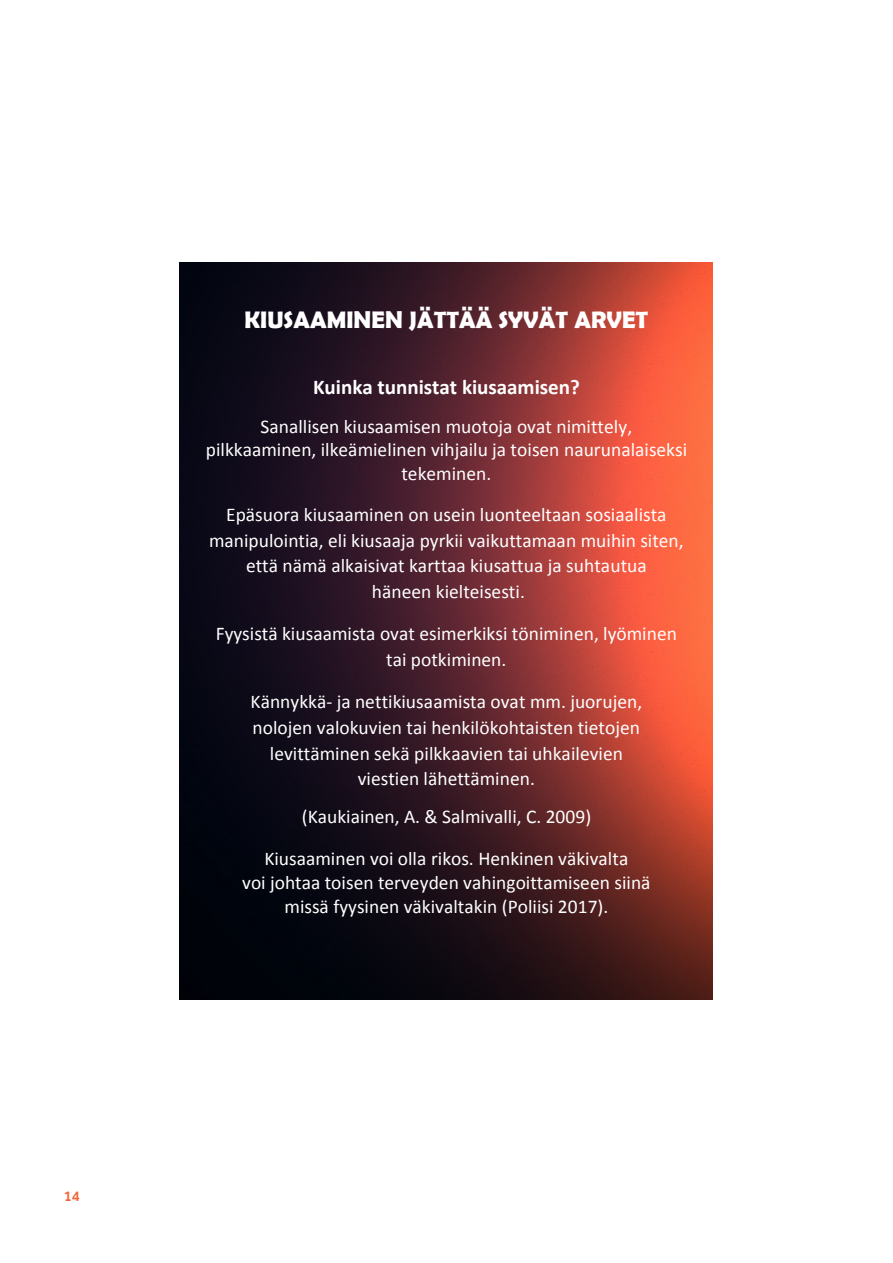
<style>
.page{position:relative;width:893px;height:1263px;background:#fff}
.page>*{position:absolute;margin:0;border:0;box-sizing:border-box;transform-origin:0 0}
.t1{font:700 24px "Berlin Sans FB Demi";color:#fff}
.t2{font:700 21px "Calibri";color:#fff}
.t3{font:19.5px/25.7px "Calibri";color:#fff;text-align:center}
.t4{font:500 15px "Effra";color:#f26539}
</style>
<div class="page">
<img style="left:179px;top:263px;width:534px;height:736px">
<p class="t4" style="left:64px;top:1187px;width:18px">14</p>
<p class="t1" style="left:244px;top:306px;width:405px">KIUSAAMINEN JÄTTÄÄ SYVÄT ARVET</p>
<p class="t2" style="left:313px;top:374px;width:268px">Kuinka tunnistat kiusaamisen?</p>
<p class="t3" style="left:206px;top:414px;width:483px;line-height:23.7px">Sanallisen kiusaamisen muotoja ovat nimittely, pilkkaaminen, ilkeämielinen vihjailu ja toisen naurunalaiseksi tekeminen.</p>
<p class="t3" style="left:209px;top:502px;width:476px">Epäsuora kiusaaminen on usein luonteeltaan sosiaalista manipulointia, eli kiusaaja pyrkii vaikuttamaan muihin siten, että nämä alkaisivat karttaa kiusattua ja suhtautua<br>häneen kielteisesti.</p>
<p class="t3" style="left:216px;top:621px;width:463px">Fyysistä kiusaamista ovat esimerkiksi töniminen, lyöminen tai potkiminen.</p>
<p class="t3" style="left:251px;top:689px;width:393px">Kännykkä- ja nettikiusaamista ovat mm. juorujen, nolojen valokuvien tai henkilökohtaisten tietojen levittäminen sekä pilkkaavien tai uhkailevien viestien lähettäminen.</p>
<p class="t3" style="left:264px;top:795px;width:366px;line-height:42.2px">(Kaukiainen, A. &amp; Salmivalli, C. 2009)<br>Kiusaaminen voi olla rikos. Henkinen väkivalta</p>
<p class="t3" style="left:242px;top:871px;width:410px;line-height:23.7px">voi johtaa toisen terveyden vahingoittamiseen siinä missä fyysinen väkivaltakin (Poliisi 2017).</p>
</div>
